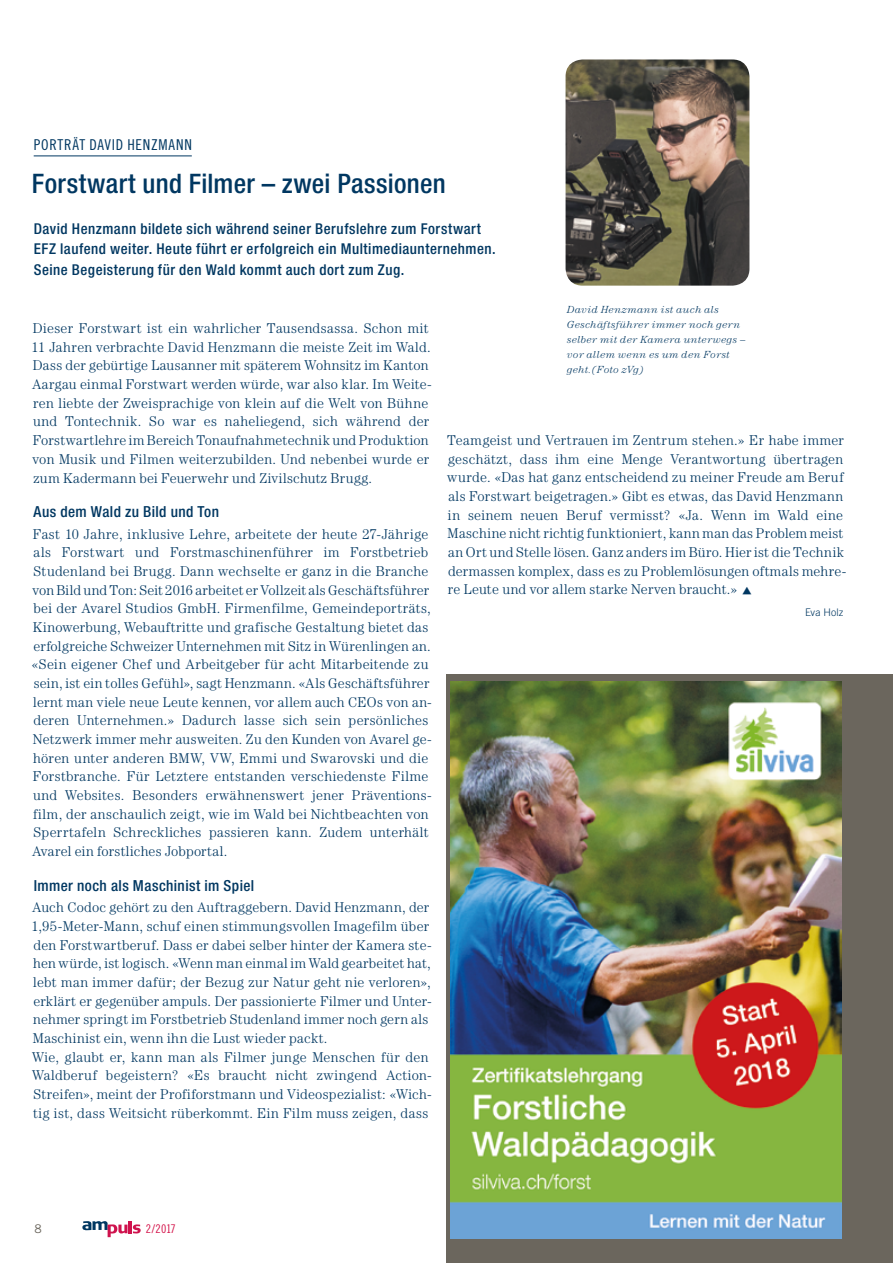
<style>
.page{position:relative;width:893px;height:1263px;background:#fff}
.page>*{position:absolute;margin:0;border:0;box-sizing:border-box;transform-origin:0 0}
.t1{font:500 condensed 26.85px "Helvetica Neue";letter-spacing:.01em;color:#003761}
.t2{font:500 condensed 15.3px "Helvetica Neue";letter-spacing:.03em;color:#003761}
.t3{font:500 condensed 15px/20.9px "Helvetica Neue";letter-spacing:.035em;color:#003761}
.t4{font:15px "Trade Gothic Cond Eighteen";letter-spacing:.05em;color:#003761}
.t5{font:300 14.25px/18.8px "Century";letter-spacing:.02em;color:#003761}
.t6{font:12px "Trade Gothic Cond Eighteen";color:#d31047}
.t7{font:12px "Trade Gothic";color:#6b665d}
.t8{font:300 10.5px "Trade Gothic";letter-spacing:.015em;color:#003761}
.t9{font:italic 300 10.35px/15px "Century";letter-spacing:.04em;color:#003761}
</style>
<div class="page">
<img style="left:566px;top:59px;width:183px;height:227px">
<svg style="left:82px;top:1221px;width:59px;height:16px"></svg>
<div style="left:446px;top:674px;width:447px;height:589px;background:#6b665d"></div>
<hr style="left:34px;top:156px;width:158px;height:1px;background:#003761">
<img style="left:450px;top:681px;width:392px;height:557px">
<p class="t4" style="left:34px;top:136px;width:160px">PORTRÄT DAVID HENZMANN</p>
<h1 class="t1" style="left:32px;top:168px;width:415px">Forstwart und Filmer – zwei Passionen</h1>
<p class="t3" style="left:34px;top:218px;width:464px">David Henzmann bildete sich während seiner Berufslehre zum Forstwart<br>EFZ laufend weiter. Heute führt er erfolgreich ein Multimediaunternehmen.<br>Seine Begeisterung für den Wald kommt auch dort zum Zug.</p>
<p class="t5" style="left:31px;top:319px;width:402px">Dieser Forstwart ist ein wahrlicher Tausendsassa. Schon mit 11 Jahren verbrachte David Henzmann die meiste Zeit im Wald.<br>Dass der gebürtige Lausanner mit späterem Wohnsitz im Kanton Aargau einmal Forstwart werden würde, war also klar. Im Weite&shy;ren liebte der Zweisprachige von klein auf die Welt von Bühne und Tontechnik. So war es naheliegend, sich während der Forstwartlehre im Bereich Tonaufnahmetechnik und Produktion von Musik und Filmen weiterzubilden. Und nebenbei wurde er zum Kadermann bei Feuerwehr und Zivilschutz Brugg.</p>
<p class="t2" style="left:34px;top:502px;width:187px">Aus dem Wald zu Bild und Ton</p>
<p class="t5" style="left:32px;top:524px;width:402px">Fast 10 Jahre, inklusive Lehre, arbeitete der heute 27-Jährige als Forstwart und Forstmaschinenführer im Forstbetrieb Studenland bei Brugg. Dann wechselte er ganz in die Branche von Bild und Ton: Seit 2016 arbeitet er Vollzeit als Geschäftsführer bei der Avarel Studios GmbH. Firmenfilme, Gemeindeporträts, Kinowerbung, Webauftritte und grafische Gestaltung bietet das erfolgreiche Schweizer Unternehmen mit Sitz in Würenlingen an. «Sein eigener Chef und Arbeitgeber für acht Mitarbeitende zu sein, ist ein tolles Gefühl», sagt Henzmann. «Als Geschäftsführer lernt man viele neue Leute kennen, vor allem auch CEOs von an&shy;deren Unternehmen.» Dadurch lasse sich sein persönliches Netzwerk immer mehr ausweiten. Zu den Kunden von Avarel ge&shy;hören unter anderen BMW, VW, Emmi und Swarovski und die Forstbranche. Für Letztere entstanden verschiedenste Filme und Websites. Besonders erwähnenswert jener Präventions-- film, der anschaulich zeigt, wie im Wald bei Nichtbeachten von Sperrtafeln Schreckliches passieren kann. Zudem unterhält Avarel ein forstliches Jobportal.</p>
<p class="t2" style="left:34px;top:876px;width:222px">Immer noch als Maschinist im Spiel</p>
<p class="t5" style="left:31px;top:898px;width:402px">Auch Codoc gehört zu den Auftraggebern. David Henzmann, der 1,95-Meter-Mann, schuf einen stimmungsvollen Imagefilm über den Forstwartberuf. Dass er dabei selber hinter der Kamera ste&shy;hen würde, ist logisch. «Wenn man einmal im Wald gearbeitet hat, lebt man immer dafür; der Bezug zur Natur geht nie verloren», erklärt er gegenüber ampuls. Der passionierte Filmer und Unter&shy;nehmer springt im Forstbetrieb Studenland immer noch gern als Maschinist ein, wenn ihn die Lust wieder packt.<br>Wie, glaubt er, kann man als Filmer junge Menschen für den Waldberuf begeistern? «Es braucht nicht zwingend Action-Streifen», meint der Profiforstmann und Videospezialist: «Wich&shy;tig ist, dass Weitsicht rüberkommt. Ein Film muss zeigen, dass</p>
<p class="t9" style="left:567px;top:302px;width:180px">David Henzmann ist auch als<br>Geschäftsführer immer noch gern selber mit der Kamera unterwegs – vor allem wenn es um den Forst geht.(Foto zVg)</p>
<p class="t5" style="left:447px;top:431px;width:401px">Teamgeist und Vertrauen im Zentrum stehen.» Er habe immer geschätzt, dass ihm eine Menge Verantwortung übertragen wurde. «Das hat ganz entscheidend zu meiner Freude am Beruf als Forstwart beigetragen.» Gibt es etwas, das David Henzmann in seinem neuen Beruf vermisst? «Ja. Wenn im Wald eine Maschine nicht richtig funktioniert, kann man das Problem meist an Ort und Stelle lösen. Ganz anders im Büro. Hier ist die Technik dermassen komplex, dass es zu Problemlösungen oftmals mehre&shy;re Leute und vor allem starke Nerven braucht.»</p>
<p class="t8" style="left:805px;top:606px;width:40px">Eva Holz</p>
<p class="t7" style="left:34px;top:1222px;width:9px">8</p>
<p class="t6" style="left:146px;top:1222px;width:31px">2/2017</p>
</div>
